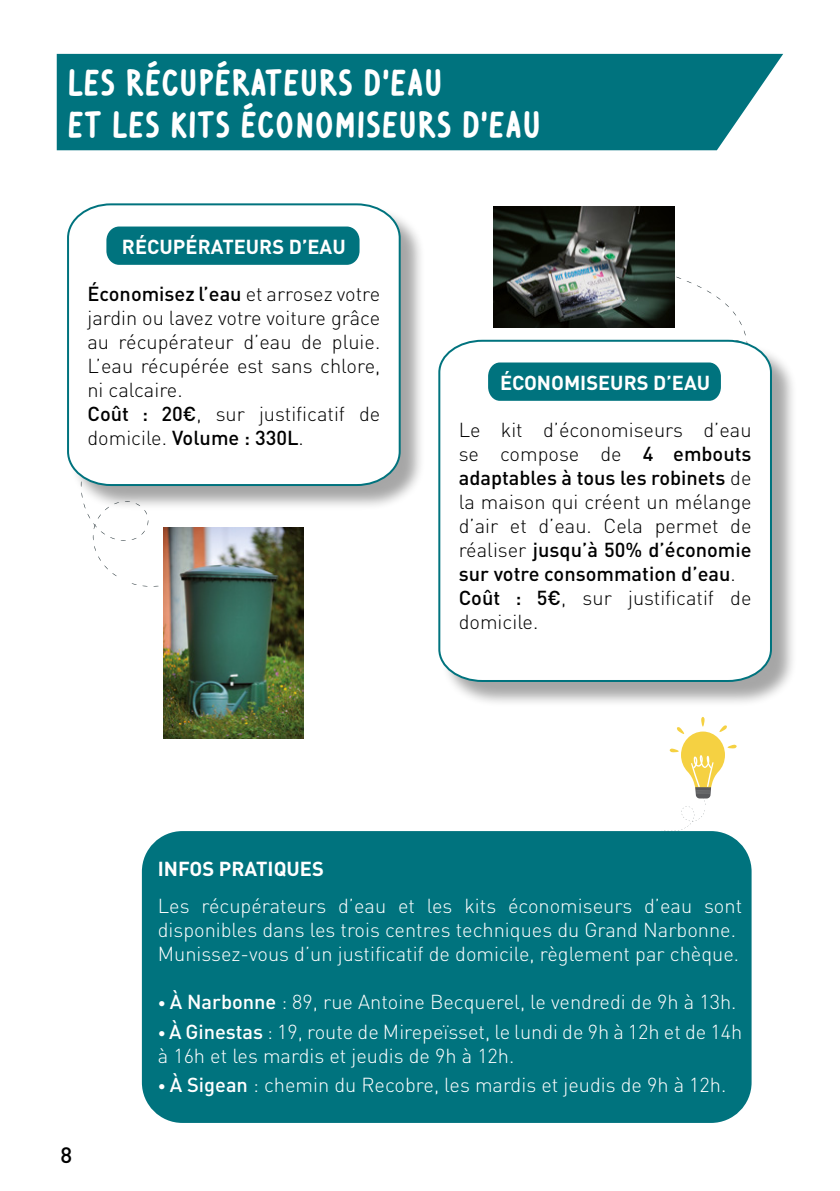
<style>
.page{position:relative;width:840px;height:1191px;background:#fff}
.page>*{position:absolute;margin:0;border:0;box-sizing:border-box;transform-origin:0 0}
.t1{font:700 38px/42px "Ventura Edding";letter-spacing:.05em;color:#fff}
.t2{font:500 22px "DIN Pro";color:#000}
.t3{font:300 20px/24px "DIN Pro";color:#000}
.t4{font:300 20px/24px "DIN Pro";color:#fff}
.t5{font:700 20px "DIN Pro";color:#fff}
.s1{font-weight:500}
.s2{font-weight:500;font-size:16px}
</style>
<div class="page">
<div style="left:142px;top:831px;width:609px;height:292px;background:#00737e;border-radius:40px"></div>
<div style="left:57px;top:54px;width:725px;height:96px;background:#00737e"></div>
<svg style="left:131px;top:583px;width:28px;height:4px"></svg>
<svg style="left:87px;top:511px;width:61px;height:65px"></svg>
<div style="left:69px;top:206px;width:356px;height:305px;background:#000;opacity:.35"></div>
<svg style="left:67px;top:203px;width:334px;height:284px"></svg>
<div style="left:106px;top:226px;width:253px;height:39px;background:#00737e;border-radius:13px"></div>
<div style="left:440px;top:342px;width:356px;height:365px;background:#000;opacity:.35"></div>
<svg style="left:438px;top:339px;width:334px;height:344px"></svg>
<svg style="left:488px;top:274px;width:281px;height:127px"></svg>
<svg style="left:661px;top:717px;width:75px;height:115px"></svg>
<img style="left:493px;top:206px;width:181px;height:121px">
<img style="left:163px;top:528px;width:140px;height:210px">
<h1 class="t1" style="left:68px;top:60px;width:473px">LES RÉCUPÉRATEURS D’EAU<br>ET LES KITS ÉCONOMISEURS D’EAU</h1>
<p class="t5" style="left:122px;top:233px;width:225px">RÉCUPÉRATEURS D’EAU</p>
<p class="t3" style="left:87px;top:280px;width:294px"><span class="s1">Économisez l’eau</span> et arrosez votre jardin ou lavez votre voiture grâce au récupérateur d’eau de pluie.<br>L’eau récupérée est sans chlore, ni calcaire.<br><span class="s1">Coût : 20€</span>, sur justificatif de domicile. <span class="s1">Volume : 330L</span>.</p>
<p class="t5" style="left:500px;top:369px;width:211px">ÉCONOMISEURS D’EAU</p>
<p class="t3" style="left:458px;top:417px;width:294px">Le kit d’économiseurs d’eau se compose de <span class="s1">4 embouts adaptables à tous les robinets</span> de la maison qui créent un mélange d’air et d’eau. Cela permet de réaliser <span class="s1">jusqu’à 50% d’économie sur votre consommation d’eau</span>.<br><span class="s1">Coût : 5€</span>, sur justificatif de domicile.</p>
<p class="t5" style="left:158px;top:855px;width:167px">INFOS PRATIQUES</p>
<p class="t2" style="left:60px;top:1140px;width:13px">8</p>
<p class="t4" style="left:158px;top:893px;width:585px">Les récupérateurs d’eau et les kits économiseurs d’eau sont disponibles dans les trois centres techniques du Grand Narbonne.<br>Munissez-vous d’un justificatif de domicile, règlement par chèque.</p>
<p class="t4" style="left:158px;top:989px;width:580px"><span class="s2">•</span> <span class="s1">À Narbonne</span> : 89, rue Antoine Becquerel, le vendredi de 9h à 13h.</p>
<p class="t4" style="left:158px;top:1018px;width:585px"><span class="s2">•</span> <span class="s1">À Ginestas</span> : 19, route de Mirepeïsset, le lundi de 9h à 12h et de 14h à 16h et les mardis et jeudis de 9h à 12h.</p>
<p class="t4" style="left:158px;top:1072px;width:569px"><span class="s2">•</span> <span class="s1">À Sigean</span> : chemin du Recobre, les mardis et jeudis de 9h à 12h.</p>
</div>
